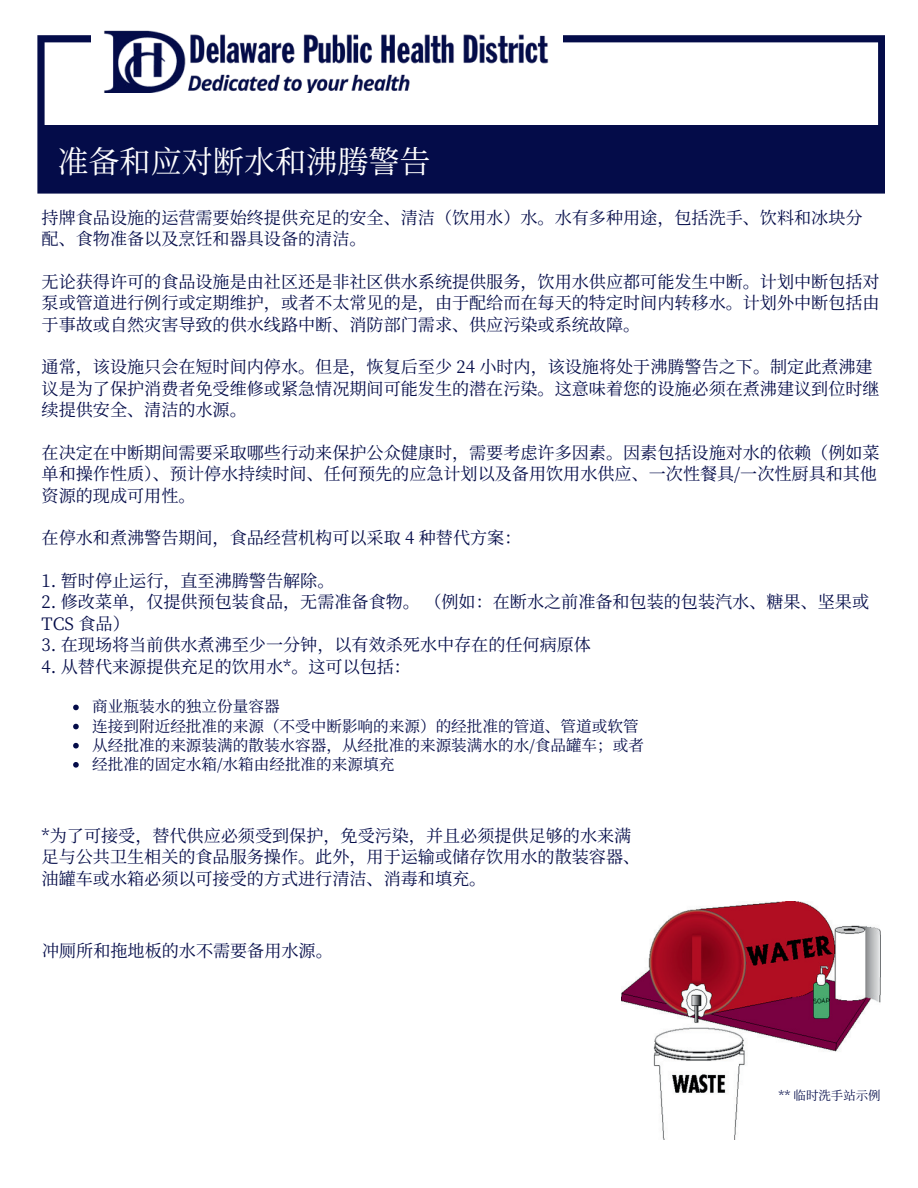
<style>
.page{position:relative;width:918px;height:1188px;background:#fff}
.page>*{position:absolute;margin:0;border:0;box-sizing:border-box;transform-origin:0 0}
.t1{font:31.2px "Source Han Serif SC";color:#fff}
.t2{font:17.1px/21.3px "Source Han Serif SC";color:#040c49}
.t3{font:15.6px/19.2px "Source Han Serif SC";color:#040c49}
.t4{font:12.45px "Source Han Serif SC";color:#040c49}
</style>
<div class="page">
<svg style="left:37px;top:35px;width:848px;height:159px"></svg>
<div style="left:91px;top:7px;width:471px;height:113px;background:#fff"></div>
<div style="left:42px;top:125px;width:840px;height:63px;background:#040c49"></div>
<img style="left:104px;top:30px;width:445px;height:63px">
<img style="left:621px;top:902px;width:260px;height:237px">
<svg style="left:73px;top:705px;width:6px;height:5px"></svg>
<svg style="left:73px;top:724px;width:6px;height:5px"></svg>
<svg style="left:73px;top:743px;width:6px;height:5px"></svg>
<svg style="left:73px;top:762px;width:6px;height:6px"></svg>
<h1 class="t1" style="left:57px;top:146px;width:375px">准备和应对断⽔和沸腾警告</h1>
<p class="t2" style="left:42px;top:207px;width:822px">持牌⻝品设施的运营需要始终提供充⾜的安全、清洁（饮⽤⽔）⽔。⽔有多种⽤途，包括洗⼿、饮料和冰块分配、⻝物准备以及烹饪和器具设备的清洁。</p>
<p class="t2" style="left:42px;top:271px;width:840px;text-align:justify">⽆论获得许可的⻝品设施是由社区还是⾮社区供⽔系统提供服务，饮⽤⽔供应都可能发⽣中断。计划中断包括对泵或管道进⾏例⾏或定期维护，或者不太常⻅的是，由于配给而在每天的特定时间内转移⽔。计划外中断包括由于事故或⾃然灾害导致的供⽔线路中断、消防部⻔需求、供应污染或系统故障。</p>
<p class="t2" style="left:42px;top:357px;width:840px">通常，该设施只会在短时间内停⽔。但是，恢复后⾄少 24 小时内，该设施将处于沸腾警告之下。制定此煮沸建议是为了保护消费者免受维修或紧急情况期间可能发⽣的潜在污染。这意味着您的设施必须在煮沸建议到位时继续提供安全、清洁的⽔源。</p>
<p class="t2" style="left:42px;top:442px;width:840px">在决定在中断期间需要采取哪些⾏动来保护公众健康时，需要考虑许多因素。因素包括设施对⽔的依赖（例如菜单和操作性质）、预计停⽔持续时间、任何预先的应急计划以及备⽤饮⽤⽔供应、⼀次性餐具/⼀次性厨具和其他资源的现成可⽤性。</p>
<p class="t2" style="left:42px;top:528px;width:481px">在停⽔和煮沸警告期间，⻝品经营机构可以采取 4 种替代⽅案：</p>
<p class="t2" style="left:42px;top:570px;width:294px">1. 暂时停⽌运⾏，直⾄沸腾警告解除。</p>
<p class="t2" style="left:42px;top:592px;width:829px">2. 修改菜单，仅提供预包装⻝品，⽆需准备⻝物。 （例如：在断⽔之前准备和包装的包装汽⽔、糖果、坚果或<br>TCS ⻝品）</p>
<p class="t2" style="left:42px;top:635px;width:551px">3. 在现场将当前供⽔煮沸⾄少⼀分钟，以有效杀死⽔中存在的任何病原体</p>
<p class="t2" style="left:42px;top:656px;width:371px">4. 从替代来源提供充⾜的饮⽤⽔*。这可以包括：</p>
<p class="t3" style="left:92px;top:697px;width:553px">商业瓶装⽔的独⽴份量容器<br>连接到附近经批准的来源（不受中断影响的来源）的经批准的管道、管道或软管从经批准的来源装满的散装⽔容器，从经批准的来源装满⽔的⽔/⻝品罐⻋；或者经批准的固定⽔箱/⽔箱由经批准的来源填充</p>
<p class="t2" style="left:42px;top:825px;width:600px">*为了可接受，替代供应必须受到保护，免受污染，并且必须提供⾜够的⽔来满⾜与公共卫⽣相关的⻝品服务操作。此外，⽤于运输或储存饮⽤⽔的散装容器、油罐⻋或⽔箱必须以可接受的⽅式进⾏清洁、消毒和填充。</p>
<p class="t2" style="left:42px;top:941px;width:292px">冲厕所和拖地板的⽔不需要备⽤⽔源。</p>
<p class="t4" style="left:779px;top:1089px;width:104px">** 临时洗⼿站⽰例</p>
</div>
